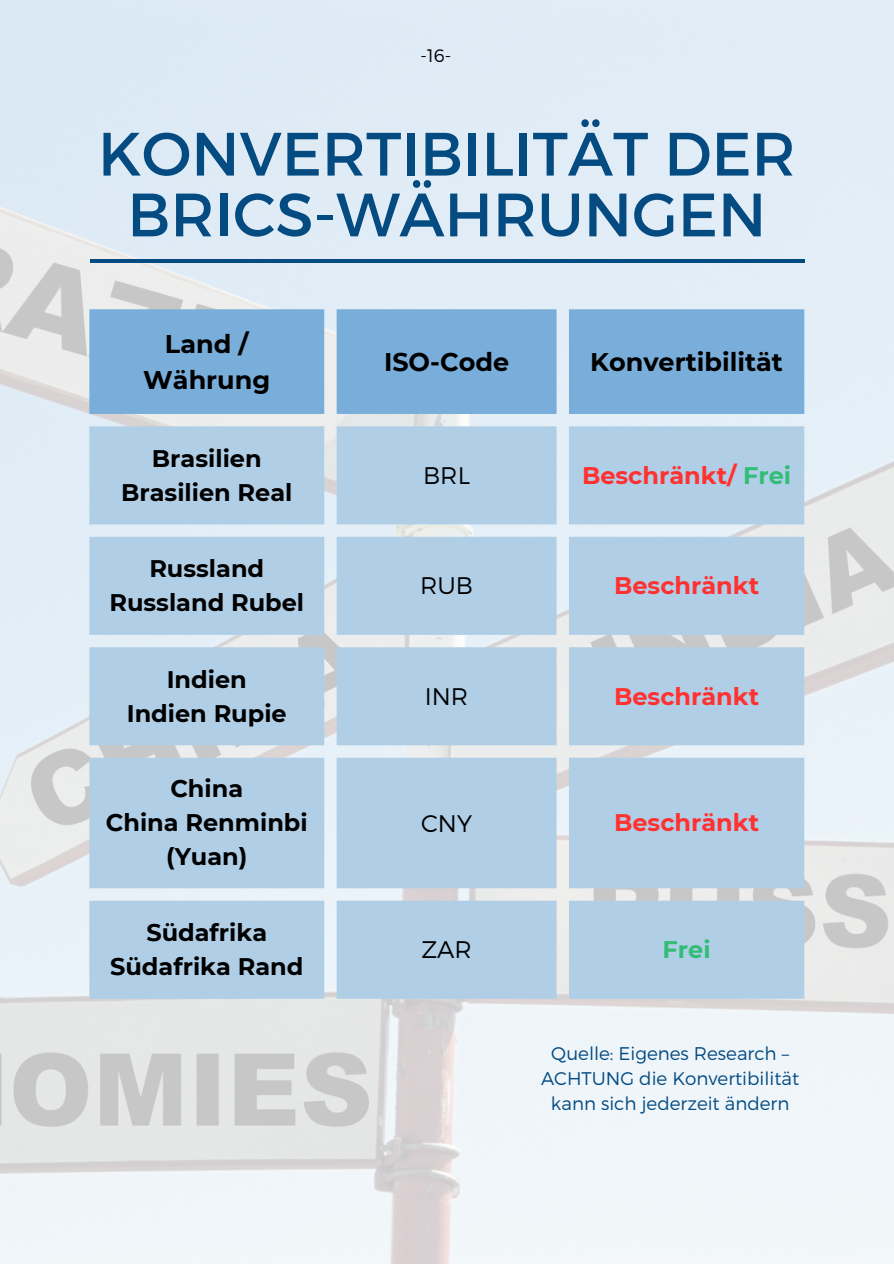
<style>
.page{position:relative;width:894px;height:1264px;background:#fff}
.page>*{position:absolute;margin:0;border:0;box-sizing:border-box;transform-origin:0 0}
.t1{font:61.05px/60.8px "Montserrat";color:#044b82;text-align:center}
.t2{font:700 25.5px/36px "Montserrat";color:#000;text-align:center}
.t3{font:700 24px/33.8px "Montserrat";color:#000;text-align:center}
.t4{font:700 24px "Montserrat";color:#ff3131}
.t5{font:300 24px "Montserrat";color:#000}
.t6{font:700 24px "Montserrat";color:#31bd75}
.t7{font:300 18.3px/24.8px "Montserrat";color:#044b82;text-align:center}
.t8{font:300 18px "Montserrat";color:#000}
.s1{color:#31bd75}
</style>
<div class="page">
<img style="left:0;top:0;width:893px;height:1263px">
<hr style="left:90px;top:259px;width:714px;height:3px;background:#044b82">
<div style="left:89px;top:309px;width:715px;height:105px;background:#79aeda"></div>
<svg style="left:89px;top:426px;width:715px;height:572px;background:#b6d2e7"></svg>
<p class="t8" style="left:420px;top:44px;width:32px">-16-</p>
<p class="t1" style="left:98px;top:120px;width:699px">KONVERTIBILITÄT DER<br>BRICS-WÄHRUNGEN</p>
<p class="t2" style="left:143px;top:326px;width:128px">Land /<br>Währung</p>
<p class="t3" style="left:152px;top:441px;width:111px">Brasilien</p>
<p class="t3" style="left:121px;top:475px;width:173px">Brasilien Real</p>
<p class="t3" style="left:149px;top:552px;width:116px">Russland</p>
<p class="t3" style="left:109px;top:585px;width:196px">Russland Rubel</p>
<p class="t3" style="left:167px;top:662px;width:81px">Indien</p>
<p class="t3" style="left:127px;top:696px;width:161px">Indien Rupie</p>
<p class="t2" style="left:384px;top:344px;width:127px">ISO-Code</p>
<h1 class="t2" style="left:590px;top:344px;width:194px">Konvertibilität</h1>
<p class="t5" style="left:423px;top:459px;width:48px">BRL</p>
<p class="t4" style="left:582px;top:460px;width:211px">Beschränkt/ <span class="s1">Frei</span></p>
<p class="t5" style="left:420px;top:570px;width:54px">RUB</p>
<p class="t4" style="left:614px;top:571px;width:146px">Beschränkt</p>
<p class="t5" style="left:425px;top:680px;width:45px">INR</p>
<p class="t4" style="left:614px;top:681px;width:146px">Beschränkt</p>
<p class="t3" style="left:170px;top:771px;width:74px">China</p>
<p class="t3" style="left:106px;top:805px;width:203px">China Renminbi (Yuan)</p>
<p class="t5" style="left:421px;top:807px;width:52px">CNY</p>
<p class="t4" style="left:614px;top:807px;width:146px">Beschränkt</p>
<p class="t3" style="left:146px;top:915px;width:122px">Südafrika</p>
<p class="t3" style="left:110px;top:949px;width:195px">Südafrika Rand</p>
<p class="t5" style="left:421px;top:933px;width:52px">ZAR</p>
<p class="t6" style="left:662px;top:934px;width:50px">Frei</p>
<p class="t7" style="left:541px;top:1040px;width:260px">Quelle: Eigenes Research –<br>ACHTUNG die Konvertibilität kann sich jederzeit ändern</p>
</div>
